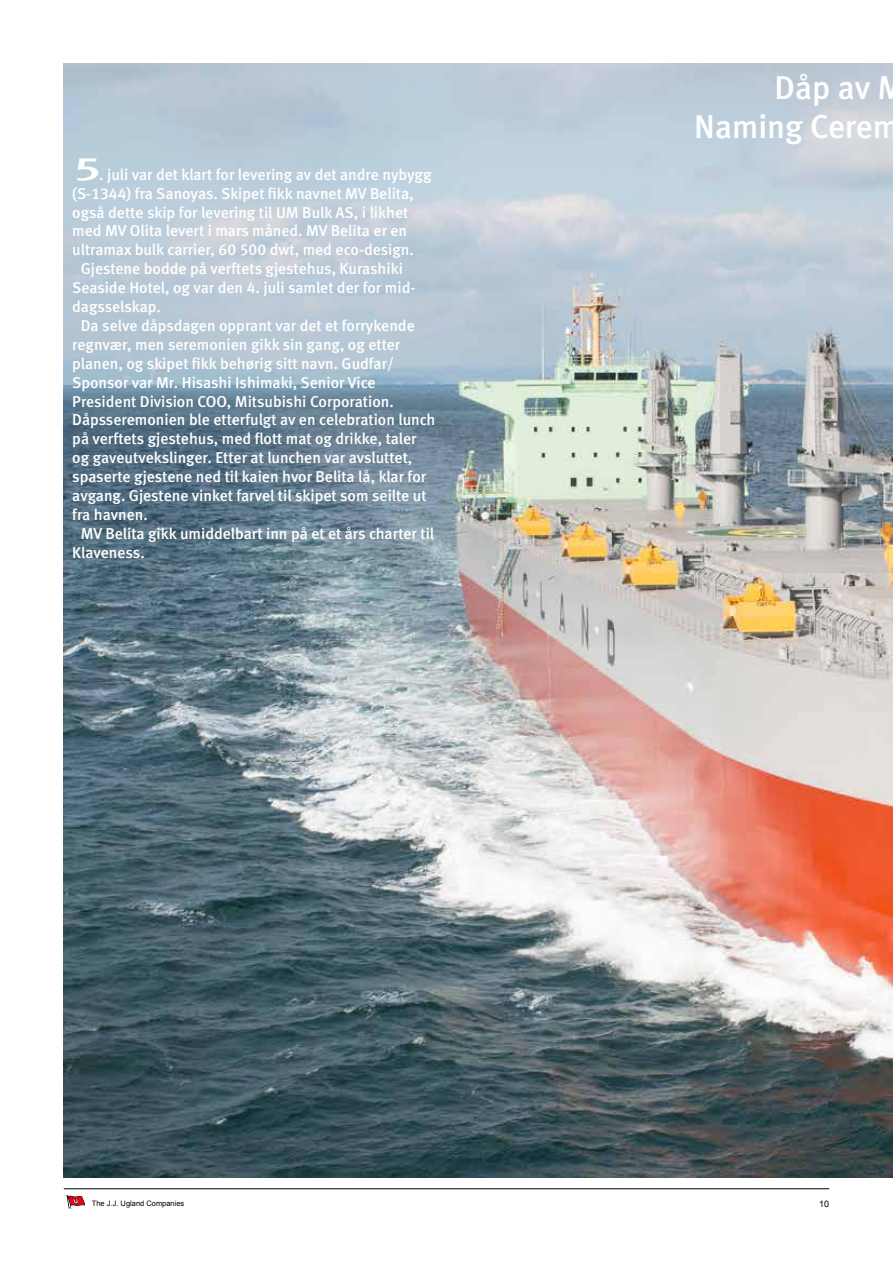
<style>
.page{position:relative;width:893px;height:1263px;background:#fff}
.page>*{position:absolute;margin:0;border:0;box-sizing:border-box;transform-origin:0 0}
.t1{font:500 33px/39.6px "Meta";color:#fff;text-align:right}
.t2{font:15.75px "Meta Medium LF";color:#fff}
.t3{font:9px "Arial";color:#000}
.t4{font:7.5px "Arial";color:#000}
.s1{font-size:32.4px}
</style>
<div class="page">
<svg style="left:66px;top:1195px;width:19px;height:14px"></svg>
<hr style="left:64px;top:1188px;width:765px;height:1px;background:#000">
<img style="left:64px;top:64px;width:829px;height:1114px">
<p class="t2" style="left:72px;top:165px;width:361px"><span class="s1">5</span>. juli var det klart for levering av det andre nybygg</p>
<p class="t2" style="left:72px;top:184px;width:343px">(S-1344) fra Sanoyas. Skipet fikk navnet MV Belita,</p>
<p class="t2" style="left:72px;top:203px;width:337px">også dette skip for levering til UM Bulk AS, i likhet</p>
<p class="t2" style="left:72px;top:222px;width:336px">med MV Olita levert i mars måned. MV Belita er en</p>
<p class="t2" style="left:72px;top:241px;width:343px">ultramax bulk carrier, 60 500 dwt, med eco-design.</p>
<p class="t2" style="left:81px;top:260px;width:324px">Gjestene bodde på verftets gjestehus, Kurashiki</p>
<p class="t2" style="left:72px;top:278px;width:345px">Seaside Hotel, og var den 4. juli samlet der for mid-</p>
<p class="t2" style="left:72px;top:297px;width:90px">dagsselskap.</p>
<p class="t2" style="left:81px;top:316px;width:335px">Da selve dåpsdagen opprant var det et forrykende</p>
<p class="t2" style="left:72px;top:335px;width:329px">regnvær, men seremonien gikk sin gang, og etter</p>
<p class="t2" style="left:72px;top:354px;width:323px">planen, og skipet fikk behørig sitt navn. Gudfar/</p>
<p class="t2" style="left:72px;top:373px;width:305px">Sponsor var Mr. Hisashi Ishimaki, Senior Vice</p>
<p class="t2" style="left:72px;top:392px;width:323px">President Division COO, Mitsubishi Corporation.</p>
<p class="t2" style="left:72px;top:411px;width:365px">Dåpsseremonien ble etterfulgt av en celebration lunch</p>
<p class="t2" style="left:72px;top:430px;width:346px">på verftets gjestehus, med flott mat og drikke, taler</p>
<p class="t2" style="left:72px;top:449px;width:342px">og gaveutvekslinger. Etter at lunchen var avsluttet,</p>
<p class="t2" style="left:72px;top:467px;width:355px">spaserte gjestene ned til kaien hvor Belita lå, klar for</p>
<p class="t2" style="left:72px;top:486px;width:356px">avgang. Gjestene vinket farvel til skipet som seilte ut</p>
<p class="t2" style="left:72px;top:505px;width:77px">fra havnen.</p>
<p class="t2" style="left:81px;top:524px;width:355px">MV Belita gikk umiddelbart inn på et et års charter til</p>
<p class="t2" style="left:72px;top:543px;width:74px">Klaveness.</p>
<h1 class="t1" style="left:694px;top:68px;width:212px">Dåp av M<br>Naming Cerem</h1>
<p class="t4" style="left:92px;top:1198px;width:94px">The J.J. Ugland Companies</p>
<p class="t3" style="left:819px;top:1198px;width:12px">10</p>
</div>
